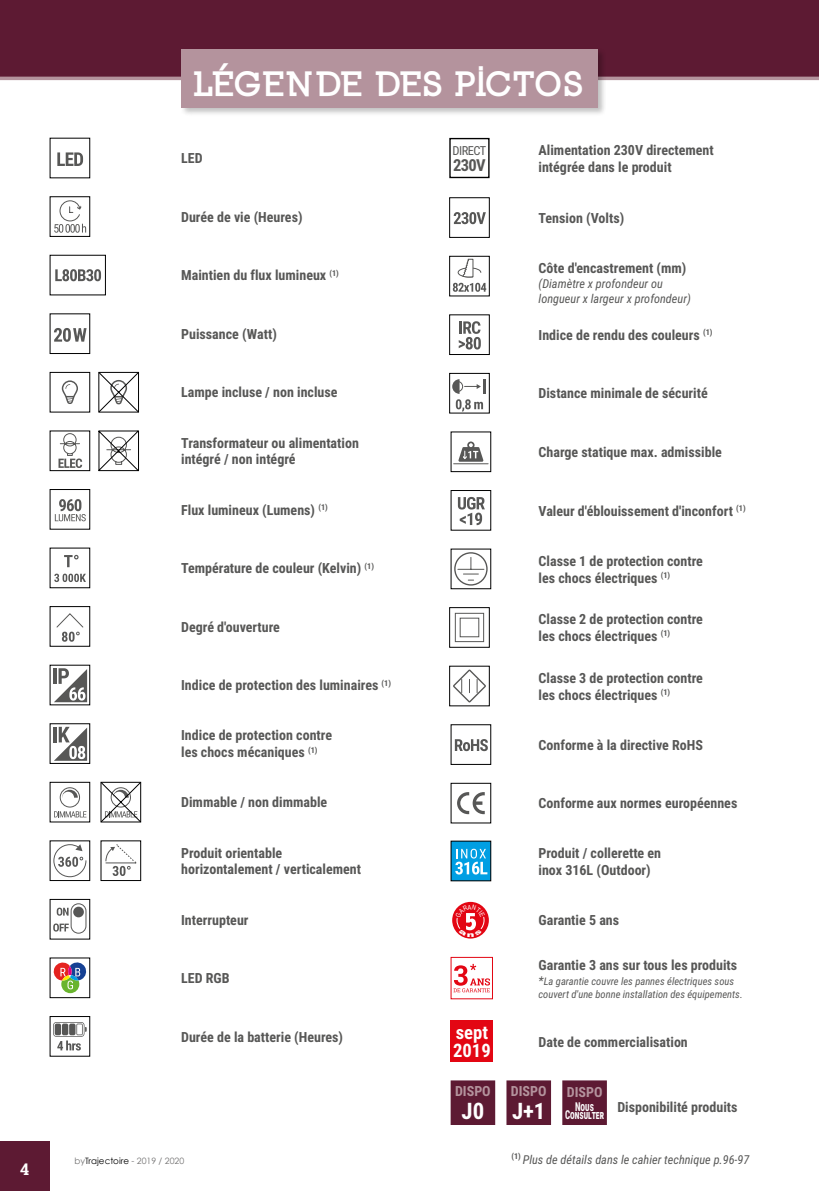
<style>
.page{position:relative;width:819px;height:1191px;background:#fff}
.page>*{position:absolute;margin:0;border:0;box-sizing:border-box;transform-origin:0 0}
.t1{font:900 33.25px "Nilland";letter-spacing:-.005em;color:#fff}
.t2{font:700 22.75px "Roboto Condensed";color:#fff}
.t3{font:700 18.55px/18.6px "Roboto Condensed";color:#fff}
.t4{font:700 17.15px/15.6px "Roboto Condensed";color:#575756}
.t5{font:700 16.45px "Roboto Condensed";letter-spacing:-.04em;color:#575756}
.t6{font:700 16.1px "Roboto Slab";color:#fff}
.t7{font:700 14px/16.8px "Roboto Condensed";color:#575756}
.t8{font:700 14px "Roboto Condensed";color:#b4939d}
.t9{font:12.42px "Roboto Condensed";letter-spacing:-.04em;color:#575756}
.t10{font:italic 12.25px/14.7px "Roboto Condensed";color:#575756}
.t11{font:700 12.25px/8.8px "Roboto Condensed";color:#fff;text-align:center;scale:.73 1}
.t12{font:italic 10.5px/12.6px "Roboto Condensed";color:#575756}
.t13{font:8.75px "Century Gothic";color:#706f6f}
.s1{color:#000}
.s2{font-size:12.25px}
</style>
<div class="page">
<div style="left:0;top:0;width:819px;height:78px;background:#5d1a33"></div>
<hr style="left:0;top:77px;width:819px;height:3px;background:#b4939d">
<svg style="left:57px;top:152px;width:26px;height:14px"></svg>
<svg style="left:54px;top:328px;width:33px;height:14px"></svg>
<svg style="left:62px;top:380px;width:16px;height:24px"></svg>
<svg style="left:98px;top:371px;width:41px;height:42px"></svg>
<svg style="left:58px;top:433px;width:24px;height:35px"></svg>
<svg style="left:98px;top:430px;width:41px;height:42px"></svg>
<svg style="left:55px;top:499px;width:31px;height:22px"></svg>
<svg style="left:64px;top:555px;width:15px;height:12px"></svg>
<svg style="left:54px;top:573px;width:32px;height:9px"></svg>
<svg style="left:56px;top:613px;width:28px;height:28px"></svg>
<svg style="left:54px;top:668px;width:33px;height:34px"></svg>
<svg style="left:54px;top:727px;width:33px;height:34px"></svg>
<svg style="left:54px;top:811px;width:32px;height:6px"></svg>
<svg style="left:62px;top:789px;width:16px;height:8px"></svg>
<div style="left:60px;top:787px;width:20px;height:20px;border:1px solid #575756;border-radius:50%"></div>
<svg style="left:100px;top:781px;width:42px;height:42px"></svg>
<svg style="left:53px;top:844px;width:34px;height:33px"></svg>
<div style="left:101px;top:840px;width:40px;height:41px;border:1px solid #000"></div>
<svg style="left:105px;top:844px;width:31px;height:32px"></svg>
<div style="left:71px;top:903px;width:15px;height:30px;border:1px solid #575756;border-radius:7px"></div>
<div style="left:73px;top:906px;width:11px;height:11px;background:#575756;border-radius:50%"></div>
<svg style="left:57px;top:907px;width:12px;height:8px"></svg>
<svg style="left:53px;top:923px;width:16px;height:8px"></svg>
<svg style="left:53px;top:1022px;width:34px;height:28px"></svg>
<div style="left:50px;top:196px;width:40px;height:41px;border:1px solid #000"></div>
<svg style="left:54px;top:200px;width:32px;height:33px"></svg>
<div style="left:449px;top:256px;width:40px;height:40px;border:1px solid #000"></div>
<svg style="left:453px;top:258px;width:33px;height:34px"></svg>
<div style="left:449px;top:314px;width:40px;height:41px;border:1px solid #000"></div>
<svg style="left:458px;top:321px;width:23px;height:28px"></svg>
<div style="left:449px;top:373px;width:40px;height:40px;border:1px solid #000"></div>
<hr style="left:482px;top:379px;width:3px;height:15px;background:#575756">
<svg style="left:452px;top:379px;width:31px;height:33px"></svg>
<svg style="left:458px;top:441px;width:25px;height:21px"></svg>
<hr style="left:453px;top:463px;width:35px;height:1px;background:#575756">
<svg style="left:458px;top:497px;width:27px;height:28px"></svg>
<svg style="left:453px;top:669px;width:33px;height:33px"></svg>
<svg style="left:454px;top:552px;width:33px;height:33px"></svg>
<div style="left:449px;top:607px;width:40px;height:41px;border:1px solid #000"></div>
<svg style="left:454px;top:612px;width:30px;height:30px"></svg>
<svg style="left:455px;top:739px;width:33px;height:12px"></svg>
<svg style="left:457px;top:792px;width:27px;height:22px"></svg>
<div style="left:451px;top:841px;width:39px;height:40px;background:#009fe3"></div>
<svg style="left:455px;top:848px;width:32px;height:26px"></svg>
<svg style="left:53px;top:962px;width:34px;height:31px"></svg>
<svg style="left:55px;top:269px;width:46px;height:12px"></svg>
<div style="left:0;top:1141px;width:49px;height:50px;background:#5d1a33"></div>
<div style="left:179px;top:48px;width:427px;height:69px;background:#000;opacity:.25"></div>
<div style="left:182px;top:50px;width:415px;height:58px;background:#b4939d"></div>
<div style="left:449px;top:197px;width:40px;height:41px;border:1px solid #000"></div>
<svg style="left:453px;top:212px;width:33px;height:12px"></svg>
<div style="left:449px;top:138px;width:40px;height:40px;border:1px solid #000"></div>
<div style="left:452px;top:902px;width:37px;height:36px;background:#e30613;border-radius:50%"></div>
<svg style="left:453px;top:964px;width:37px;height:28px"></svg>
<div style="left:450px;top:957px;width:43px;height:42px;border:1px solid #e30613"></div>
<div style="left:450px;top:1080px;width:45px;height:45px;background:#5d1a33;border:2px solid #5d1a33"></div>
<div style="left:506px;top:1080px;width:45px;height:45px;background:#5d1a33;border:2px solid #5d1a33"></div>
<div style="left:562px;top:1080px;width:45px;height:45px;background:#5d1a33;border:2px solid #5d1a33"></div>
<div style="left:450px;top:1020px;width:43px;height:41px;background:#e30613"></div>
<svg style="left:455px;top:904px;width:30px;height:32px"></svg>
<p class="t6" style="left:20px;top:1157px;width:11px">4</p>
<h1 class="t1" style="left:195px;top:63px;width:391px">LÉGENDE DES PICTOS</h1>
<p class="t5" style="left:158px;top:147px;width:49px">L80B30</p>
<p class="t7" style="left:181px;top:149px;width:23px">LED</p>
<p class="t7" style="left:181px;top:208px;width:123px">Durée de vie (Heures)</p>
<p class="t7" style="left:181px;top:266px;width:159px">Maintien du flux lumineux <sup>(1)</sup></p>
<p class="t7" style="left:181px;top:325px;width:97px">Puissance (Watt)</p>
<p class="t7" style="left:181px;top:383px;width:158px">Lampe incluse / non incluse</p>
<p class="t7" style="left:181px;top:434px;width:179px">Transformateur ou alimentation intégré / non intégré</p>
<p class="t7" style="left:181px;top:501px;width:148px">Flux lumineux (Lumens) <sup>(1)</sup></p>
<p class="t7" style="left:181px;top:559px;width:194px">Température de couleur (Kelvin) <sup>(1)</sup></p>
<p class="t7" style="left:181px;top:618px;width:100px">Degré d'ouverture</p>
<p class="t7" style="left:181px;top:676px;width:211px">Indice de protection des luminaires <sup>(1)</sup></p>
<p class="t7" style="left:181px;top:726px;width:152px">Indice de protection contre les chocs mécaniques <sup>(1)</sup></p>
<p class="t7" style="left:181px;top:793px;width:148px">Dimmable / non dimmable</p>
<p class="t7" style="left:181px;top:843px;width:181px">Produit orientable horizontalement / verticalement</p>
<p class="t7" style="left:181px;top:910px;width:69px">Interrupteur</p>
<p class="t7" style="left:181px;top:969px;width:50px">LED RGB</p>
<p class="t7" style="left:181px;top:1027px;width:163px">Durée de la batterie (Heures)</p>
<p class="t13" style="left:74px;top:1155px;width:111px">by<span class="s1">Trajectoire</span> - 2019 / 2020</p>
<p class="t9" style="left:452px;top:142px;width:35px">DIRECT</p>
<p class="t7" style="left:538px;top:141px;width:177px">Alimentation 230V directement intégrée dans le produit</p>
<p class="t4" style="left:551px;top:142px;width:25px">IRC &gt;80</p>
<p class="t5" style="left:639px;top:147px;width:36px">RoHS</p>
<p class="t7" style="left:538px;top:209px;width:87px">Tension (Volts)</p>
<p class="t7" style="left:538px;top:259px;width:149px">Côte d'encastrement (mm)</p>
<p class="t10" style="left:538px;top:276px;width:154px">(Diamètre x profondeur ou longueur x largeur x profondeur)</p>
<p class="t7" style="left:538px;top:326px;width:175px">Indice de rendu des couleurs <sup>(1)</sup></p>
<p class="t7" style="left:538px;top:384px;width:171px">Distance minimale de sécurité</p>
<p class="t7" style="left:538px;top:443px;width:185px">Charge statique max. admissible</p>
<p class="t7" style="left:538px;top:502px;width:208px">Valeur d'éblouissement d'inconfort <sup>(1)</sup></p>
<p class="t7" style="left:538px;top:552px;width:166px">Classe 1 de protection contre les chocs électriques <sup>(1)</sup></p>
<p class="t7" style="left:538px;top:610px;width:166px">Classe 2 de protection contre les chocs électriques <sup>(1)</sup></p>
<p class="t7" style="left:538px;top:669px;width:166px">Classe 3 de protection contre les chocs électriques <sup>(1)</sup></p>
<p class="t7" style="left:538px;top:736px;width:166px">Conforme à la directive RoHS</p>
<p class="t7" style="left:538px;top:794px;width:200px">Conforme aux normes européennes</p>
<p class="t7" style="left:538px;top:844px;width:124px">Produit / collerette en inox 316L (Outdoor)</p>
<p class="t7" style="left:538px;top:911px;width:82px">Garantie 5 ans</p>
<p class="t7" style="left:538px;top:956px;width:200px">Garantie 3 ans sur tous les produits</p>
<p class="t12" style="left:538px;top:974px;width:206px"><span class="s2">*</span>La garantie couvre les pannes électriques sous couvert d'une bonne installation des équipements.</p>
<h3 class="t3" style="left:453px;top:1022px;width:39px">sept<br>2019</h3>
<p class="t7" style="left:538px;top:1033px;width:151px">Date de commercialisation</p>
<p class="t8" style="left:455px;top:1081px;width:37px">DISPO</p>
<h2 class="t2" style="left:461px;top:1095px;width:24px">J0</h2>
<p class="t8" style="left:511px;top:1081px;width:37px">DISPO</p>
<h2 class="t2" style="left:512px;top:1095px;width:35px">J+1</h2>
<p class="t8" style="left:566px;top:1081px;width:37px">DISPO</p>
<p class="t11" style="left:565px;top:1101px;width:55px">Nous<br>Consulter</p>
<p class="t7" style="left:617px;top:1097px;width:122px">Disponibilité produits</p>
<p class="t10" style="left:511px;top:1151px;width:239px"><sup>(1)</sup> Plus de détails dans le cahier technique p.96-97</p>
</div>
